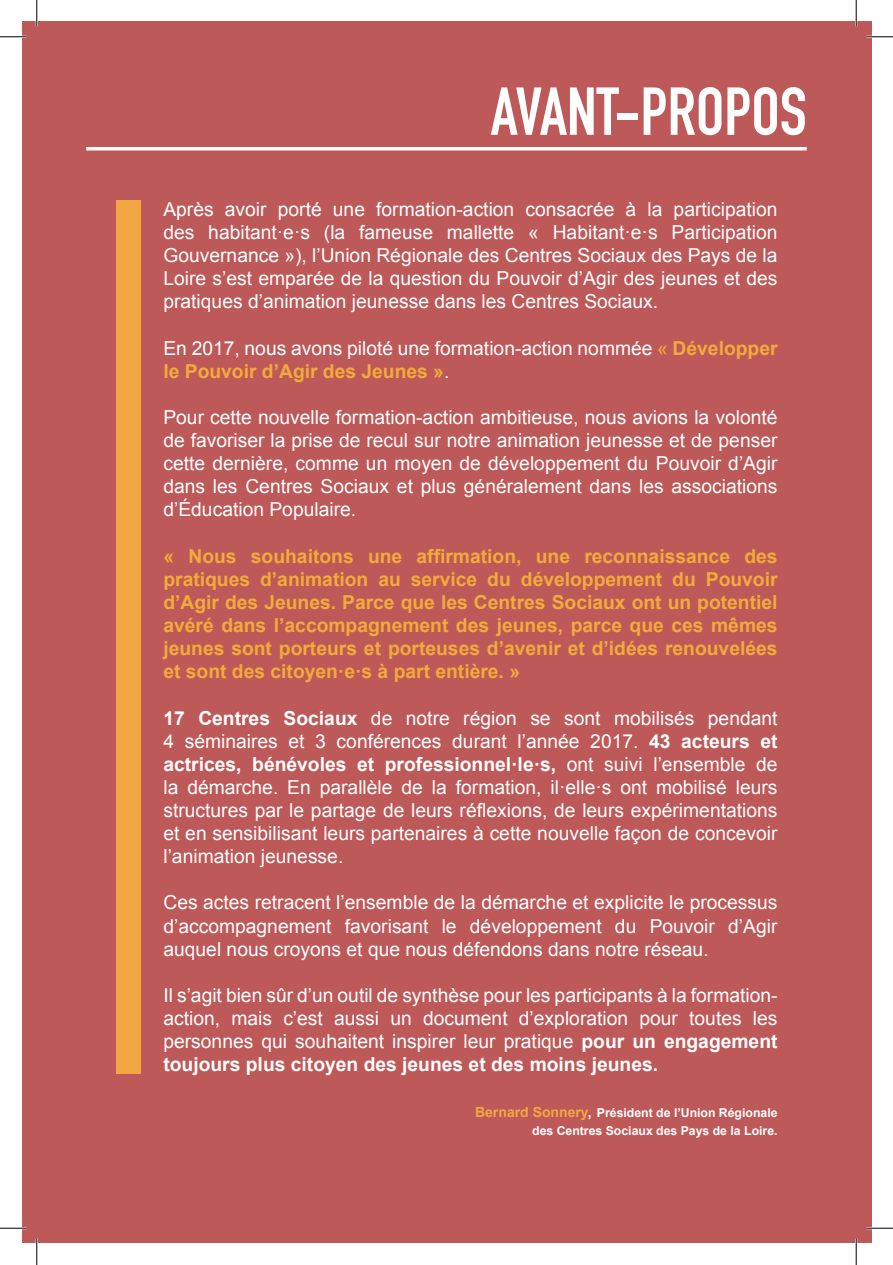
<style>
.page{position:relative;width:893px;height:1265px;background:#fff}
.page>*{position:absolute;margin:0;border:0;box-sizing:border-box;transform-origin:0 0}
.t1{font:700 66.5px "DIN Condensed";color:#fff}
.t2{font:19.25px/23.1px "Arial";color:#fff;text-align:justify}
.t3{font:700 19.25px/23.1px "Arial";color:#f2ab3b;text-align:justify}
.t4{font:700 12.25px/17.5px "Arial";color:#fff;text-align:right}
.s1{color:#f2ab3b}
.s2{font-weight:700;color:#f2ab3b}
.s3{font-weight:700}
.s4{font-size:14px;color:#f3a743}
.s5{font-size:14px}
</style>
<div class="page">
<div style="left:22px;top:22px;width:848px;height:1220px;background:#bd5958"></div>
<hr style="left:86px;top:147px;width:720px;height:3px;background:#fff">
<div style="left:116px;top:200px;width:24px;height:874px;background:#f3a743"></div>
<hr style="left:0;top:36px;width:26px;height:2px;background:#fff">
<hr style="left:866px;top:36px;width:26px;height:2px;background:#fff">
<hr style="left:0;top:1226px;width:26px;height:2px;background:#fff">
<hr style="left:866px;top:1226px;width:26px;height:2px;background:#fff">
<hr style="left:36px;top:0;width:2px;height:26px;background:#fff">
<hr style="left:36px;top:1238px;width:2px;height:26px;background:#fff">
<hr style="left:854px;top:0;width:2px;height:26px;background:#fff">
<hr style="left:854px;top:1238px;width:2px;height:26px;background:#fff">
<svg style="left:0;top:36px;width:26px;height:1px"></svg>
<svg style="left:866px;top:36px;width:26px;height:1px"></svg>
<svg style="left:0;top:1227px;width:26px;height:1px"></svg>
<svg style="left:866px;top:1227px;width:26px;height:1px"></svg>
<svg style="left:36px;top:0;width:1px;height:26px"></svg>
<svg style="left:36px;top:1238px;width:1px;height:26px"></svg>
<svg style="left:855px;top:0;width:1px;height:26px"></svg>
<svg style="left:855px;top:1238px;width:1px;height:26px"></svg>
<h1 class="t1" style="left:490px;top:67px;width:317px">AVANT-PROPOS</h1>
<p class="t2" style="left:163px;top:198px;width:615px">Après avoir porté une formation-action consacrée à la participation des habitant·e·s (la fameuse mallette « Habitant·e·s Participation Gouvernance »), l’Union Régionale des Centres Sociaux des Pays de la Loire s’est emparée de la question du Pouvoir d’Agir des jeunes et des pratiques d’animation jeunesse dans les Centres Sociaux.</p>
<p class="t2" style="left:163px;top:336px;width:615px">En 2017, nous avons piloté une formation-action nommée <span class="s1">«</span> <span class="s2">Développer le Pouvoir d’Agir des Jeunes »</span>.</p>
<p class="t2" style="left:163px;top:406px;width:615px">Pour cette nouvelle formation-action ambitieuse, nous avions la volonté de favoriser la prise de recul sur notre animation jeunesse et de penser cette dernière, comme un moyen de développement du Pouvoir d’Agir dans les Centres Sociaux et plus généralement dans les associations d’Éducation Populaire.</p>
<p class="t3" style="left:163px;top:545px;width:615px">« Nous souhaitons une affirmation, une reconnaissance des pratiques d’animation au service du développement du Pouvoir d’Agir des Jeunes. Parce que les Centres Sociaux ont un potentiel avéré dans l’accompagnement des jeunes, parce que ces mêmes jeunes sont porteurs et porteuses d’avenir et d’idées renouvelées et sont des citoyen·e·s à part entière. »</p>
<p class="t2" style="left:163px;top:706px;width:615px"><span class="s3">17 Centres Sociaux</span> de notre région se sont mobilisés pendant 4 séminaires et 3 conférences durant l’année 2017. <span class="s3">43 acteurs et actrices, bénévoles et professionnel·le·s,</span> ont suivi l’ensemble de la démarche. En parallèle de la formation, il·elle·s ont mobilisé leurs structures par le partage de leurs réflexions, de leurs expérimentations et en sensibilisant leurs partenaires à cette nouvelle façon de concevoir l’animation jeunesse.</p>
<p class="t2" style="left:163px;top:891px;width:615px">Ces actes retracent l’ensemble de la démarche et explicite le processus d’accompagnement favorisant le développement du Pouvoir d’Agir auquel nous croyons et que nous défendons dans notre réseau.</p>
<p class="t2" style="left:163px;top:983px;width:615px">Il s’agit bien sûr d’un outil de synthèse pour les participants à la formation&shy;action, mais c’est aussi un document d’exploration pour toutes les personnes qui souhaitent inspirer leur pratique <span class="s3">pour un engagement toujours plus citoyen des jeunes et des moins jeunes.</span></p>
<p class="t4" style="left:475px;top:1104px;width:304px"><span class="s4">Bernard Sonnery</span><span class="s5">,</span> Président de l’Union Régionale des Centres Sociaux des Pays de la Loire.</p>
</div>
